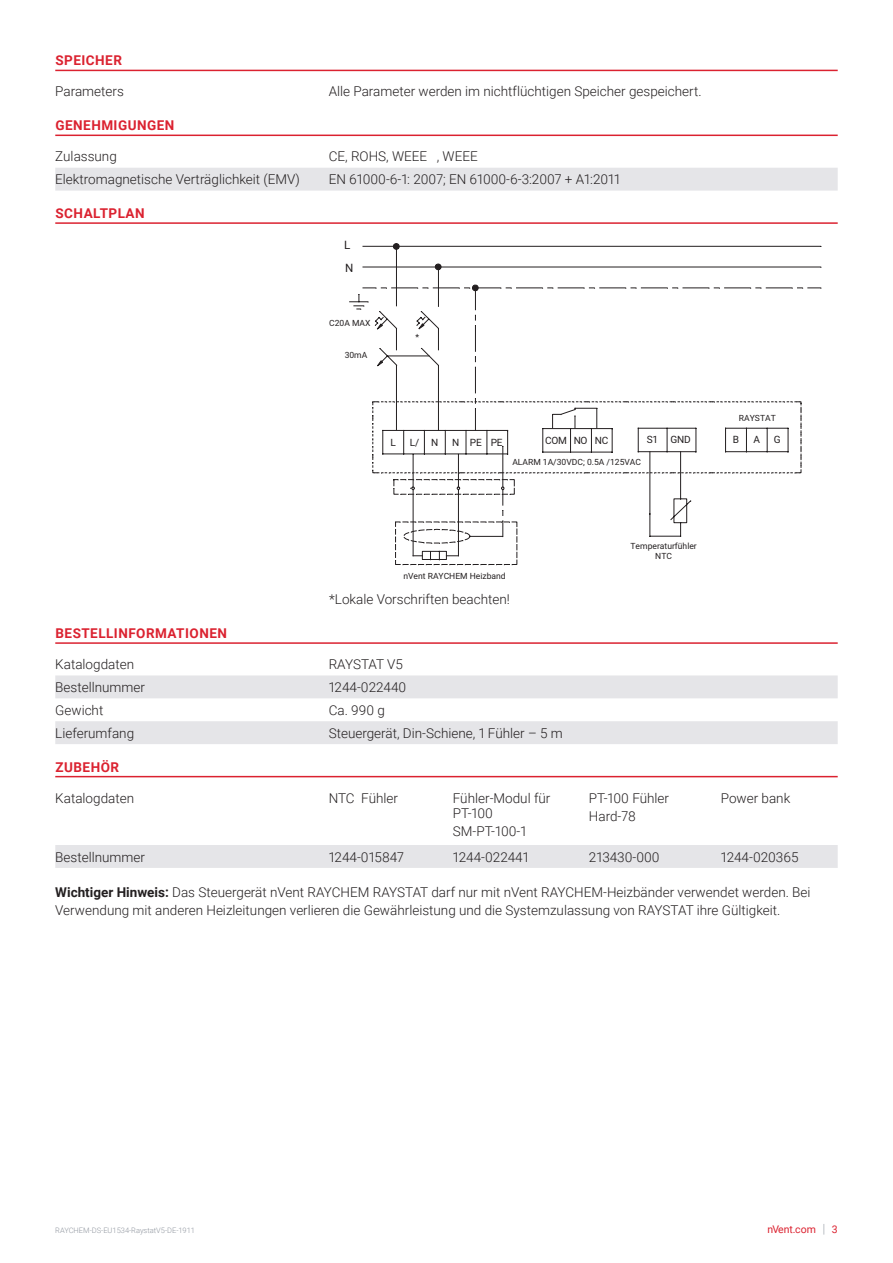
<style>
.page{position:relative;width:893px;height:1263px;background:#fff}
.page>*{position:absolute;margin:0;border:0;box-sizing:border-box;transform-origin:0 0}
.Table_Text_-_nVent_D{font:300 13.5px/15.8px "Roboto";color:#231f20}
.Text_-_nVent_Data_Sh{font:300 13.5px/18px "Roboto";color:#231f20}
.Subhead_-_nVent_Data{font:700 13.5px "Roboto";letter-spacing:.035em;color:#db2230}
.t1{font:11.55px/22.8px "Roboto";color:#231f20}
.t2{font:10.5px "Roboto";color:#db2230}
.t3{font:10.05px "Roboto";letter-spacing:-.025em;color:#231f20}
.t4{font:8.55px/10.2px "Roboto";color:#231f20;text-align:center}
.t5{font:300 7.5px "Roboto";color:#8f959e}
.s1{font-weight:700}
.s2{font-weight:300;font-size:12.6px;color:#8f959e}
</style>
<div class="page">
<hr style="left:55px;top:70px;width:783px;height:1px;background:#db2230">
<hr style="left:55px;top:135px;width:783px;height:1px;background:#db2230">
<hr style="left:55px;top:222px;width:783px;height:2px;background:#db2230">
<hr style="left:55px;top:642px;width:783px;height:2px;background:#db2230">
<hr style="left:55px;top:776px;width:783px;height:1px;background:#db2230">
<div style="left:55px;top:168px;width:783px;height:23px;background:#e5e5e8"></div>
<svg style="left:379px;top:245px;width:410px;height:39px"></svg>
<svg style="left:435px;top:263px;width:7px;height:8px"></svg>
<svg style="left:393px;top:243px;width:7px;height:7px"></svg>
<svg style="left:372px;top:284px;width:430px;height:281px"></svg>
<svg style="left:55px;top:675px;width:783px;height:69px;fill:#e5e5e8"></svg>
<div style="left:55px;top:845px;width:783px;height:23px;background:#e5e5e8"></div>
<p class="Subhead_-_nVent_Data" style="left:56px;top:51px;width:68px">SPEICHER</p>
<p class="Table_Text_-_nVent_D" style="left:55px;top:83px;width:70px">Parameters</p>
<p class="Table_Text_-_nVent_D" style="left:329px;top:83px;width:374px">Alle Parameter werden im nichtflüchtigen Speicher gespeichert.</p>
<p class="Subhead_-_nVent_Data" style="left:56px;top:116px;width:120px">GENEHMIGUNGEN</p>
<p class="Table_Text_-_nVent_D" style="left:55px;top:148px;width:63px">Zulassung</p>
<p class="Table_Text_-_nVent_D" style="left:329px;top:148px;width:150px">CE, ROHS, WEEE , WEEE</p>
<p class="Table_Text_-_nVent_D" style="left:55px;top:171px;width:246px">Elektromagnetische Verträglichkeit (EMV)</p>
<p class="Table_Text_-_nVent_D" style="left:329px;top:171px;width:293px">EN 61000-6-1: 2007; EN 61000-6-3:2007 + A1:2011</p>
<p class="Subhead_-_nVent_Data" style="left:56px;top:204px;width:91px">SCHALTPLAN</p>
<p class="t1" style="left:344px;top:234px;width:10px">L<br>N</p>
<p class="t4" style="left:329px;top:319px;width:43px">C20A MAX</p>
<p class="t4" style="left:345px;top:351px;width:24px">30mA</p>
<p class="t4" style="left:415px;top:333px;width:5px">*</p>
<p class="t4" style="left:739px;top:414px;width:38px">RAYSTAT</p>
<p class="t3" style="left:391px;top:438px;width:7px">L</p>
<p class="t3" style="left:410px;top:438px;width:30px">L/ N</p>
<p class="t3" style="left:452px;top:438px;width:52px">N PE PE</p>
<p class="t3" style="left:647px;top:436px;width:46px">S1 GND</p>
<p class="t3" style="left:733px;top:436px;width:8px">B</p>
<p class="t3" style="left:753px;top:436px;width:8px">A</p>
<p class="t3" style="left:774px;top:436px;width:8px">G</p>
<p class="t3" style="left:545px;top:436px;width:65px">COM NO NC</p>
<p class="t4" style="left:512px;top:458px;width:130px">ALARM 1A/30VDC; 0.5A /125VAC</p>
<p class="t4" style="left:630px;top:541px;width:68px">Temperaturfühler<br>NTC</p>
<p class="t4" style="left:403px;top:571px;width:104px">nVent RAYCHEM Heizband</p>
<p class="Text_-_nVent_Data_Sh" style="left:329px;top:590px;width:182px">*Lokale Vorschriften beachten!</p>
<p class="Subhead_-_nVent_Data" style="left:56px;top:624px;width:173px">BESTELLINFORMATIONEN</p>
<p class="Table_Text_-_nVent_D" style="left:55px;top:656px;width:80px">Katalogdaten</p>
<p class="Table_Text_-_nVent_D" style="left:329px;top:656px;width:76px">RAYSTAT V5</p>
<p class="Table_Text_-_nVent_D" style="left:55px;top:679px;width:91px">Bestellnummer</p>
<p class="Table_Text_-_nVent_D" style="left:329px;top:679px;width:79px">1244-022440</p>
<p class="Table_Text_-_nVent_D" style="left:55px;top:702px;width:50px">Gewicht</p>
<p class="Table_Text_-_nVent_D" style="left:329px;top:702px;width:58px">Ca. 990 g</p>
<p class="Table_Text_-_nVent_D" style="left:55px;top:724px;width:80px">Lieferumfang</p>
<p class="Table_Text_-_nVent_D" style="left:329px;top:724px;width:236px">Steuergerät, Din-Schiene, 1 Fühler – 5 m</p>
<p class="Subhead_-_nVent_Data" style="left:56px;top:757px;width:65px">ZUBEHÖR</p>
<p class="Table_Text_-_nVent_D" style="left:55px;top:789px;width:80px">Katalogdaten</p>
<p class="Table_Text_-_nVent_D" style="left:329px;top:789px;width:71px">NTC Fühler</p>
<p class="Table_Text_-_nVent_D" style="left:453px;top:789px;width:99px">Fühler-Modul für<br>PT-100</p>
<p class="Table_Text_-_nVent_D" style="left:453px;top:823px;width:75px">SM-PT-100-1</p>
<p class="Table_Text_-_nVent_D" style="left:589px;top:789px;width:82px">PT-100 Fühler</p>
<p class="Table_Text_-_nVent_D" style="left:589px;top:807px;width:49px">Hard-78</p>
<p class="Table_Text_-_nVent_D" style="left:721px;top:789px;width:71px">Power bank</p>
<p class="Table_Text_-_nVent_D" style="left:55px;top:848px;width:91px">Bestellnummer</p>
<p class="Table_Text_-_nVent_D" style="left:329px;top:848px;width:77px">1244-015847</p>
<p class="Table_Text_-_nVent_D" style="left:453px;top:848px;width:77px">1244-022441</p>
<p class="Table_Text_-_nVent_D" style="left:589px;top:848px;width:72px">213430-000</p>
<p class="Table_Text_-_nVent_D" style="left:721px;top:848px;width:79px">1244-020365</p>
<p class="Text_-_nVent_Data_Sh" style="left:55px;top:883px;width:757px"><span class="s1">Wichtiger Hinweis:</span> Das Steuergerät nVent RAYCHEM RAYSTAT darf nur mit nVent RAYCHEM-Heizbänder verwendet werden. Bei<br>Verwendung mit anderen Heizleitungen verlieren die Gewährleistung und die Systemzulassung von RAYSTAT ihre Gültigkeit.</p>
<p class="t5" style="left:55px;top:1225px;width:141px">RAYCHEM-DS-EU1534-RaystatV5-DE-1911</p>
<p class="t2" style="left:767px;top:1222px;width:72px">nVent.com <span class="s2">|</span> 3</p>
</div>
